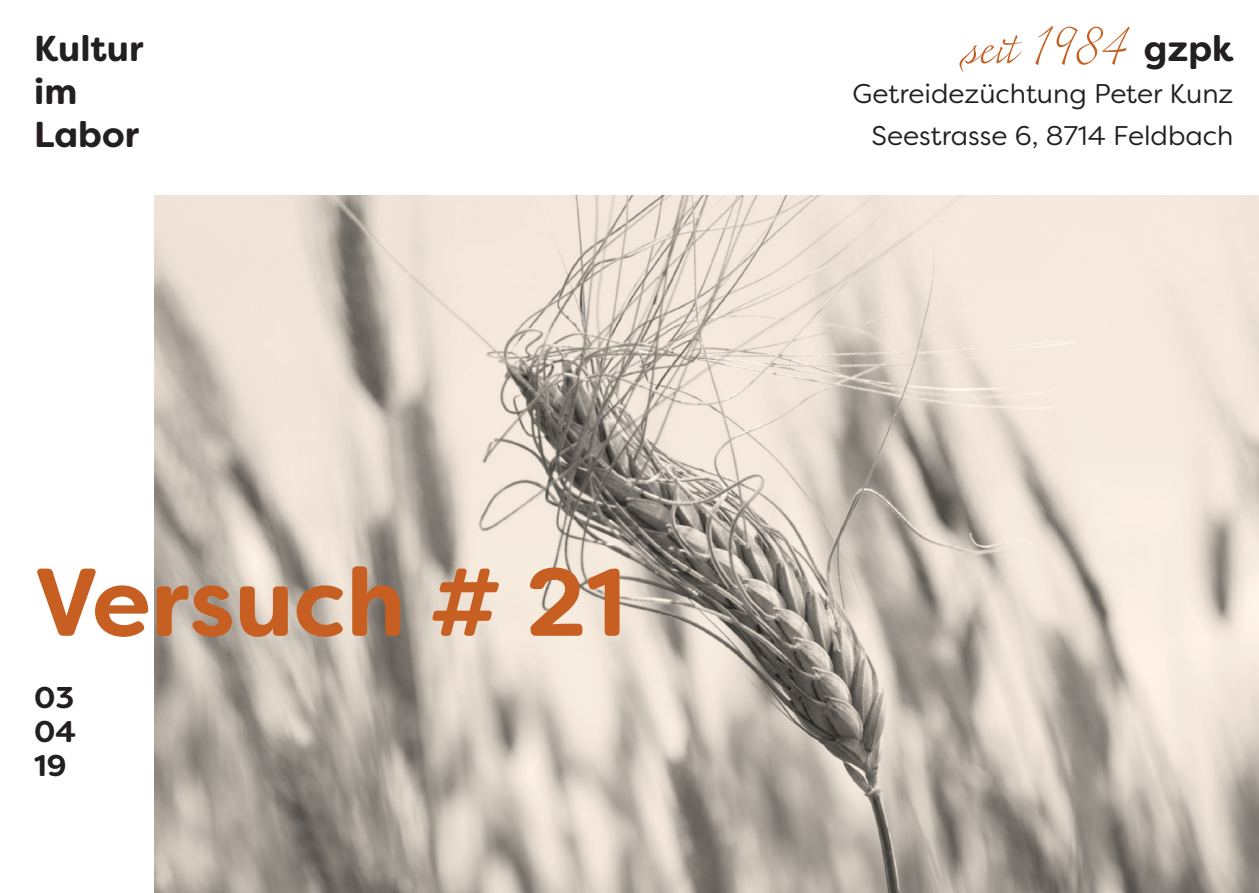
<style>
.page{position:relative;width:1259px;height:893px;background:#fff}
.page>*{position:absolute;margin:0;border:0;box-sizing:border-box;transform-origin:0 0}
.t1{font:700 96px "Filson Soft";color:#c65f21}
.t2{font:69px "Lush Script";color:#c65f21}
.t3{font:700 36px "Filson Soft";color:#231f20}
.t4{font:700 30px "Filson Soft";color:#231f20}
.t5{font:27px "Filson Soft";color:#231f20}
</style>
<div class="page">
<img style="left:154px;top:196px;width:1105px;height:697px">
<p class="t3" style="left:34px;top:25px;width:111px">Kultur</p>
<p class="t3" style="left:34px;top:68px;width:45px">im</p>
<p class="t3" style="left:34px;top:111px;width:106px">Labor</p>
<p class="t1" style="left:34px;top:540px;width:593px">Versuch # 21</p>
<p class="t4" style="left:34px;top:678px;width:42px">03</p>
<p class="t4" style="left:34px;top:712px;width:43px">04</p>
<p class="t4" style="left:34px;top:746px;width:34px">19</p>
<p class="t2" style="left:969px;top:-1px;width:161px">seit 1984</p>
<p class="t3" style="left:1143px;top:25px;width:91px">gzpk</p>
<p class="t5" style="left:852px;top:76px;width:382px">Getreidezüchtung Peter Kunz</p>
<p class="t5" style="left:871px;top:118px;width:363px">Seestrasse 6, 8714 Feldbach</p>
</div>
